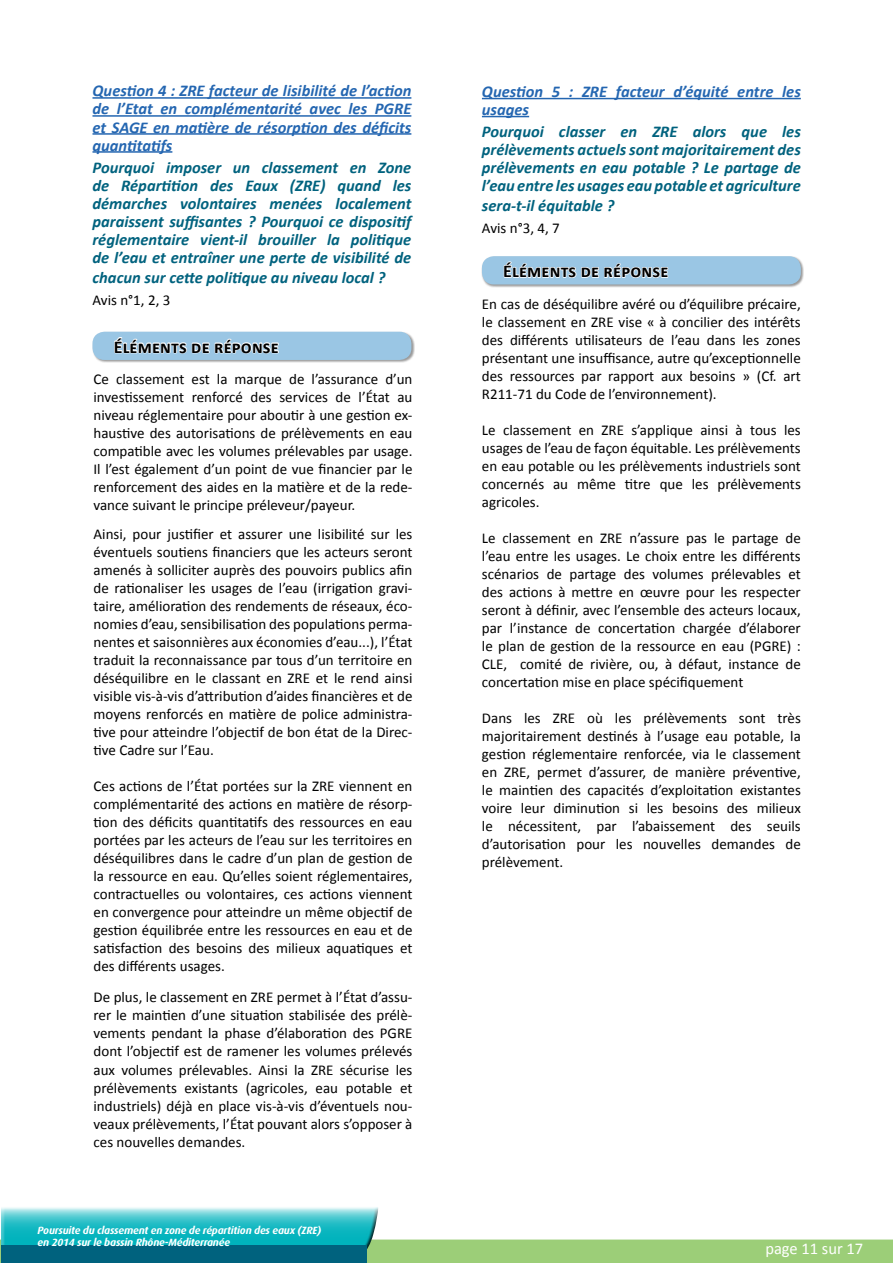
<style>
.page{position:relative;width:893px;height:1263px;background:#fff}
.page>*{position:absolute;margin:0;border:0;box-sizing:border-box;transform-origin:0 0}
.t1{font:700 18px "Calibri";letter-spacing:.01em;color:#000}
.t2{font:italic 700 16.5px/18px "Calibri";color:#00627e;text-align:justify}
.t3{font:italic 700 16.5px/18px "Calibri";color:#2466b1;text-align:justify}
.t4{font:16.5px "Calibri";color:#fff}
.t5{font:15px/18px "Calibri";color:#000;text-align:justify}
.t6{font:italic 700 10.5px/12.6px "Dax OT";letter-spacing:-.02em;color:#fff}
</style>
<div class="page">
<svg style="left:92px;top:331px;width:323px;height:32px"></svg>
<div style="left:92px;top:332px;width:319px;height:28px;background:#9ac6e4;border-radius:12px"></div>
<svg style="left:113px;top:337px;width:167px;height:24px"></svg>
<svg style="left:481px;top:256px;width:323px;height:32px"></svg>
<div style="left:482px;top:256px;width:319px;height:28px;background:#9ac6e4;border-radius:12px"></div>
<svg style="left:502px;top:261px;width:167px;height:24px"></svg>
<hr style="left:92px;top:97px;width:319px;height:2px;background:#2466b1">
<hr style="left:92px;top:115px;width:319px;height:2px;background:#2466b1">
<hr style="left:92px;top:133px;width:319px;height:2px;background:#2466b1">
<hr style="left:92px;top:151px;width:80px;height:2px;background:#2466b1">
<hr style="left:482px;top:98px;width:319px;height:1px;background:#2466b1">
<hr style="left:482px;top:116px;width:47px;height:1px;background:#2466b1">
<div style="left:0;top:1239px;width:893px;height:24px;background:#9cce78"></div>
<div style="left:0;top:1205px;width:380px;height:54px;background:#000;opacity:.75"></div>
<div style="left:1px;top:1246px;width:366px;height:17px;background:#00627e"></div>
<p class="t3" style="left:92px;top:82px;width:320px">Question 4 : ZRE facteur de lisibilité de l’action de l’Etat en complémentarité avec les PGRE et SAGE en matière de résorption des déficits quantitatifs</p>
<p class="t2" style="left:92px;top:158px;width:320px">Pourquoi imposer un classement en Zone de Répartition des Eaux (ZRE) quand les démarches volontaires menées localement paraissent suffisantes ? Pourquoi ce dispositif réglementaire vient-il brouiller la politique de l’eau et entraîner une perte de visibilité de</p>
<p class="t2" style="left:92px;top:268px;width:294px">chacun sur cette politique au niveau local ?</p>
<p class="t5" style="left:92px;top:291px;width:79px">Avis n°1, 2, 3</p>
<p class="t1" style="left:114px;top:335px;width:167px">Éléments de réponse</p>
<p class="t5" style="left:94px;top:370px;width:320px">Ce classement est la marque de l’assurance d’un investissement renforcé des services de l’État au niveau réglementaire pour aboutir à une gestion ex&shy;haustive des autorisations de prélèvements en eau compatible avec les volumes prélevables par usage.<br>Il l’est également d’un point de vue financier par le renforcement des aides en la matière et de la rede&shy;vance suivant le principe préleveur/payeur.</p>
<p class="t5" style="left:94px;top:525px;width:320px">Ainsi, pour justifier et assurer une lisibilité sur les éventuels soutiens financiers que les acteurs seront amenés à solliciter auprès des pouvoirs publics afin de rationaliser les usages de l’eau (irrigation gravi&shy;taire, amélioration des rendements de réseaux, éco&shy;nomies d’eau, sensibilisation des populations perma&shy;nentes et saisonnières aux économies d’eau...), l’État traduit la reconnaissance par tous d’un territoire en déséquilibre en le classant en ZRE et le rend ainsi visible vis-à-vis d’attribution d’aides financières et de moyens renforcés en matière de police administra&shy;tive pour atteindre l’objectif de bon état de la Direc&shy;tive Cadre sur l’Eau.</p>
<p class="t5" style="left:94px;top:777px;width:320px">Ces actions de l’État portées sur la ZRE viennent en complémentarité des actions en matière de résorp&shy;tion des déficits quantitatifs des ressources en eau portées par les acteurs de l’eau sur les territoires en déséquilibres dans le cadre d’un plan de gestion de la ressource en eau. Qu’elles soient réglementaires, contractuelles ou volontaires, ces actions viennent en convergence pour atteindre un même objectif de gestion équilibrée entre les ressources en eau et de satisfaction des besoins des milieux aquatiques et des différents usages.</p>
<p class="t5" style="left:94px;top:988px;width:320px">De plus, le classement en ZRE permet à l’État d’assu&shy;rer le maintien d’une situation stabilisée des prélè&shy;vements pendant la phase d’élaboration des PGRE dont l’objectif est de ramener les volumes prélevés aux volumes prélevables. Ainsi la ZRE sécurise les prélèvements existants (agricoles, eau potable et industriels) déjà en place vis-à-vis d’éventuels nou&shy;veaux prélèvements, l’État pouvant alors s’opposer à ces nouvelles demandes.</p>
<p class="t6" style="left:38px;top:1224px;width:285px">Poursuite du classement en zone de répartition des eaux (ZRE) en 2014 sur le bassin Rhône-Méditerranée</p>
<p class="t3" style="left:482px;top:83px;width:320px">Question 5 : ZRE facteur d’équité entre les usages</p>
<p class="t2" style="left:482px;top:123px;width:320px">Pourquoi classer en ZRE alors que les prélèvements actuels sont majoritairement des prélèvements en eau potable ? Le partage de l’eau entre les usages eau potable et agriculture</p>
<p class="t2" style="left:482px;top:197px;width:134px">sera-t-il équitable ?</p>
<p class="t5" style="left:482px;top:219px;width:79px">Avis n°3, 4, 7</p>
<p class="t1" style="left:503px;top:260px;width:167px">Éléments de réponse</p>
<p class="t5" style="left:482px;top:295px;width:320px">En cas de déséquilibre avéré ou d’équilibre précaire, le classement en ZRE vise « à concilier des intérêts des différents utilisateurs de l’eau dans les zones présentant une insuffisance, autre qu’exceptionnelle des ressources par rapport aux besoins » (Cf. art R211-71 du Code de l’environnement).</p>
<p class="t5" style="left:482px;top:421px;width:320px">Le classement en ZRE s’applique ainsi à tous les usages de l’eau de façon équitable. Les prélèvements en eau potable ou les prélèvements industriels sont concernés au même titre que les prélèvements agricoles.</p>
<p class="t5" style="left:482px;top:529px;width:320px">Le classement en ZRE n’assure pas le partage de l’eau entre les usages. Le choix entre les différents scénarios de partage des volumes prélevables et des actions à mettre en œuvre pour les respecter seront à définir, avec l’ensemble des acteurs locaux, par l’instance de concertation chargée d’élaborer le plan de gestion de la ressource en eau (PGRE) :<br>CLE, comité de rivière, ou, à défaut, instance de concertation mise en place spécifiquement</p>
<p class="t5" style="left:482px;top:709px;width:320px">Dans les ZRE où les prélèvements sont très majoritairement destinés à l’usage eau potable, la gestion réglementaire renforcée, via le classement en ZRE, permet d’assurer, de manière préventive, le maintien des capacités d’exploitation existantes voire leur diminution si les besoins des milieux le nécessitent, par l’abaissement des seuils d’autorisation pour les nouvelles demandes de prélèvement.</p>
<p class="t4" style="left:765px;top:1238px;width:99px">page 11 sur 17</p>
</div>
